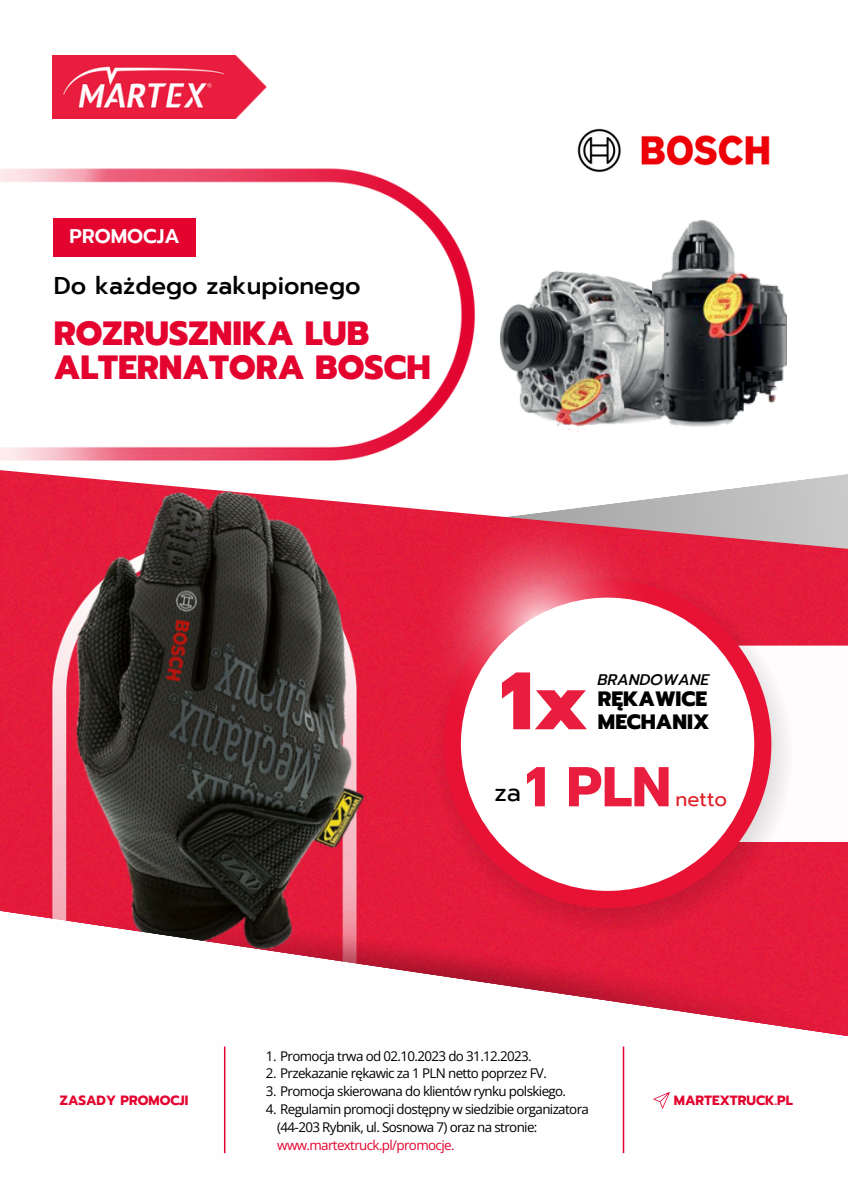
<style>
.page{position:relative;width:848px;height:1199px;background:#fff}
.page>*{position:absolute;margin:0;border:0;box-sizing:border-box;transform-origin:0 0}
.t1{font:800 81.2px "Prompt";color:#e91d3d}
.t2{font:700 56px "Prompt";color:#e91d3d}
.t3{font:800 33.6px/34.2px "Prompt";color:#e3032e}
.t4{font:25px "Prompt";color:#000}
.t5{font:500 24.2px "Prompt";color:#000}
.t6{font:800 20.8px/22.6px "Prompt";color:#000}
.t7{font:20px "Prompt";color:#e11f26}
.t8{font:600 19.8px "Prompt";color:#fefefe}
.t9{font:italic 500 15.4px "Prompt";color:#000}
.t10{font:13.4px/17.8px "Open Sans";letter-spacing:-.045em;color:#000}
.t11{font:700 13.4px "Prompt";color:#e3032e}
.s1{color:#e3032e}
</style>
<div class="page">
<img style="left:0;top:474px;width:848px;height:380px">
<img style="left:52px;top:55px;width:215px;height:63px">
<img style="left:10px;top:504px;width:405px;height:350px">
<svg style="left:0;top:854px;width:848px;height:300px"></svg>
<hr style="left:224px;top:1046px;width:1px;height:107px;background:#e3032e">
<hr style="left:622px;top:1046px;width:2px;height:107px;background:#e3032e">
<svg style="left:653px;top:1092px;width:16px;height:16px"></svg>
<img style="left:0;top:168px;width:494px;height:336px">
<div style="left:54px;top:219px;width:142px;height:38px;background:#e3032e"></div>
<img style="left:577px;top:128px;width:193px;height:45px">
<div style="left:560px;top:645px;width:288px;height:197px;background:#fefcfd"></div>
<svg style="left:434px;top:575px;width:359px;height:359px;background:#e3405a"></svg>
<div style="left:444px;top:580px;width:327px;height:328px;background:#e81334;border-radius:50%"></div>
<div style="left:461px;top:597px;width:293px;height:294px;background:#fff;border-radius:50%"></div>
<svg style="left:417px;top:503px;width:248px;height:248px;background:#ef93a2"></svg>
<img style="left:500px;top:270px;width:195px;height:162px">
<img style="left:652px;top:221px;width:134px;height:205px">
<p class="t8" style="left:70px;top:222px;width:112px">PROMOCJA</p>
<p class="t5" style="left:54px;top:267px;width:308px">Do każdego zakupionego</p>
<p class="t3" style="left:54px;top:316px;width:378px">ROZRUSZNIKA LUB<br>ALTERNATORA BOSCH</p>
<p class="t1" style="left:500px;top:640px;width:90px">1x</p>
<p class="t9" style="left:597px;top:668px;width:113px">BRANDOWANE</p>
<p class="t6" style="left:598px;top:688px;width:113px">RĘKAWICE<br>MECHANIX</p>
<p class="t2" style="left:525px;top:745px;width:147px">1 PLN</p>
<p class="t4" style="left:494px;top:773px;width:28px">za</p>
<p class="t7" style="left:675px;top:784px;width:53px">netto</p>
<p class="t10" style="left:266px;top:1046px;width:267px">1. Promocja trwa od 02.10.2023 do 31.12.2023.</p>
<p class="t10" style="left:266px;top:1064px;width:282px">2. Przekazanie rękawic za 1 PLN netto poprzez FV.</p>
<p class="t10" style="left:266px;top:1082px;width:301px">3. Promocja skierowana do klientów rynku polskiego.</p>
<p class="t10" style="left:277px;top:1100px;width:313px;text-indent:-11px">4. Regulamin promocji dostępny w siedzibie organizatora (44-203 Rybnik, ul. Sosnowa 7) oraz na stronie: <span class="s1">www.martextruck.pl/promocje.</span></p>
<p class="t11" style="left:60px;top:1089px;width:130px">ZASADY PROMOCJI</p>
<p class="t11" style="left:674px;top:1089px;width:120px">MARTEXTRUCK.PL</p>
</div>
